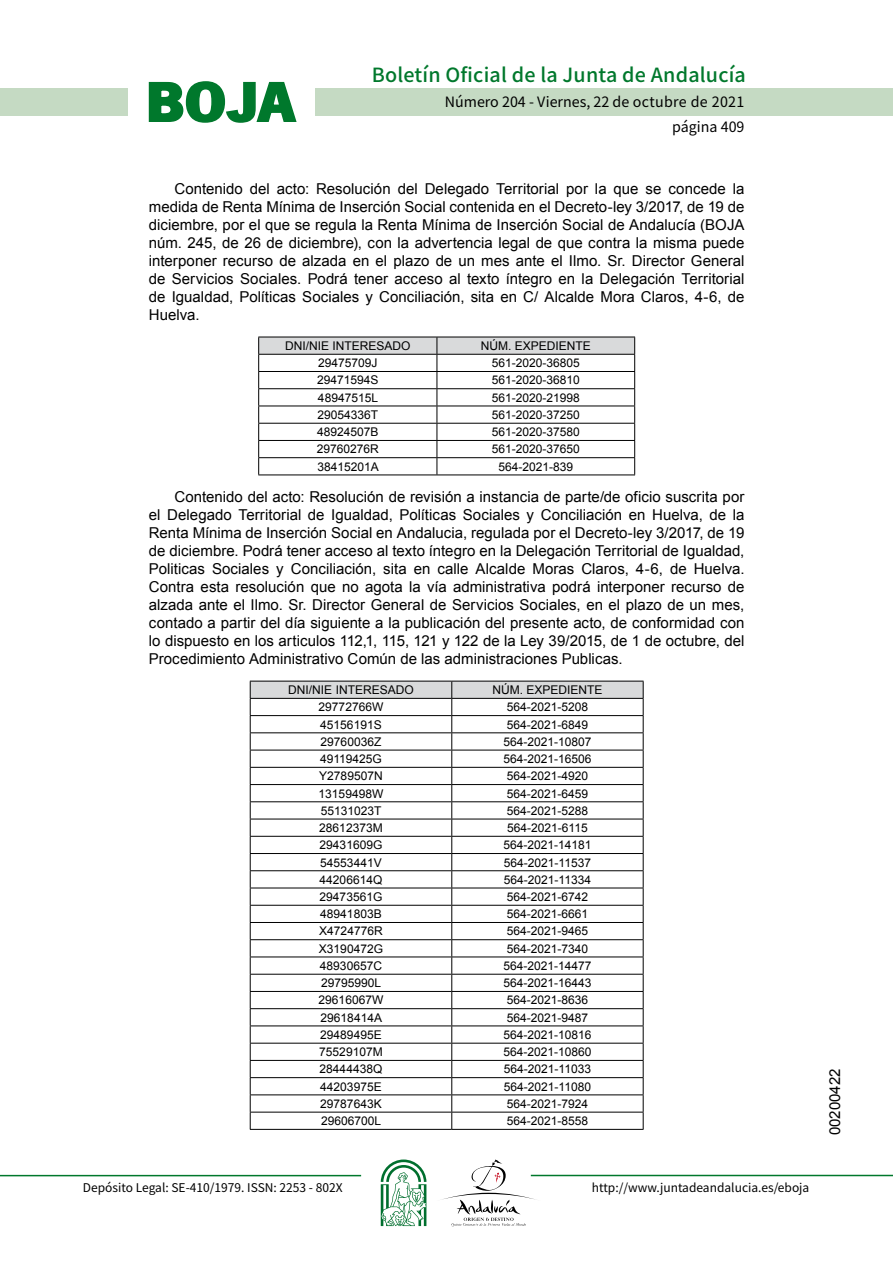
<style>
.page{position:relative;width:893px;height:1263px;background:#fff}
.page>*{position:absolute;margin:0;border:0;box-sizing:border-box;transform-origin:0 0}
.t1{font:700 57.75px "News Got T";color:#00782c;scale:1.14 1}
.t2{font:500 19.5px "Noto Sans HK";letter-spacing:.01em;color:#00782c}
.t3{font:15px/18px "Arial";color:#000;text-align:justify}
.t4{font:14.25px/24.5px "Noto Sans HK";color:#000;text-align:right}
.t5{font:12px "Arial";color:#000}
.t6{font:12px "Noto Sans HK";color:#000}
</style>
<div class="page">
<div style="left:315px;top:88px;width:577px;height:28px;background:#c5dac3"></div>
<div style="left:0;top:88px;width:128px;height:28px;background:#c5dac3"></div>
<hr style="left:0;top:1175px;width:361px;height:1px;background:#00782c">
<hr style="left:531px;top:1175px;width:361px;height:1px;background:#00782c">
<svg style="left:148px;top:81px;width:149px;height:42px"></svg>
<svg style="left:442px;top:1159px;width:100px;height:67px"></svg>
<svg style="left:381px;top:1160px;width:45px;height:66px"></svg>
<svg style="left:258px;top:337px;width:377px;height:138px"></svg>
<hr style="left:258px;top:475px;width:179px;height:1px;background:#000">
<hr style="left:437px;top:475px;width:198px;height:1px;background:#000">
<svg style="left:250px;top:681px;width:393px;height:448px"></svg>
<hr style="left:250px;top:1129px;width:202px;height:1px;background:#000">
<hr style="left:452px;top:1129px;width:191px;height:1px;background:#000">
<h1 class="t1" style="left:145px;top:68px;width:133px">BOJA</h1>
<h2 class="t2" style="left:372px;top:64px;width:375px">Boletín Oficial de la Junta de Andalucía</h2>
<p class="t4" style="left:445px;top:90px;width:301px">Número 204 - Viernes, 22 de octubre de 2021 página 409</p>
<p class="t3" style="left:149px;top:180px;width:597px;text-indent:26px">Contenido del acto: Resolución del Delegado Territorial por la que se concede la medida de Renta Mínima de Inserción Social contenida en el Decreto-ley 3/2017, de 19 de diciembre, por el que se regula la Renta Mínima de Inserción Social de Andalucía (BOJA núm. 245, de 26 de diciembre), con la advertencia legal de que contra la misma puede interponer recurso de alzada en el plazo de un mes ante el Ilmo. Sr. Director General de Servicios Sociales. Podrá tener acceso al texto íntegro en la Delegación Territorial de Igualdad, Políticas Sociales y Conciliación, sita en C/ Alcalde Mora Claros, 4-6, de Huelva.</p>
<p class="t5" style="left:285px;top:338px;width:127px">DNI/NIE INTERESADO</p>
<p class="t5" style="left:481px;top:338px;width:112px">NÚM. EXPEDIENTE</p>
<p class="t5" style="left:318px;top:355px;width:61px">29475709J</p>
<p class="t5" style="left:491px;top:355px;width:90px">561-2020-36805</p>
<p class="t5" style="left:317px;top:372px;width:63px">29471594S</p>
<p class="t5" style="left:491px;top:372px;width:90px">561-2020-36810</p>
<p class="t5" style="left:318px;top:390px;width:62px">48947515L</p>
<p class="t5" style="left:491px;top:390px;width:90px">561-2020-21998</p>
<p class="t5" style="left:317px;top:407px;width:62px">29054336T</p>
<p class="t5" style="left:491px;top:407px;width:90px">561-2020-37250</p>
<p class="t5" style="left:317px;top:424px;width:63px">48924507B</p>
<p class="t5" style="left:491px;top:424px;width:90px">561-2020-37580</p>
<p class="t5" style="left:317px;top:441px;width:64px">29760276R</p>
<p class="t5" style="left:491px;top:441px;width:90px">561-2020-37650</p>
<p class="t5" style="left:317px;top:459px;width:63px">38415201A</p>
<p class="t5" style="left:498px;top:459px;width:76px">564-2021-839</p>
<p class="t3" style="left:149px;top:488px;width:597px;text-indent:26px">Contenido del acto: Resolución de revisión a instancia de parte/de oficio suscrita por el Delegado Territorial de Igualdad, Políticas Sociales y Conciliación en Huelva, de la Renta Mínima de Inserción Social en Andalucia, regulada por el Decreto-ley 3/2017, de 19 de diciembre. Podrá tener acceso al texto íntegro en la Delegación Territorial de Igualdad, Politicas Sociales y Conciliación, sita en calle Alcalde Moras Claros, 4-6, de Huelva.<br>Contra esta resolución que no agota la vía administrativa podrá interponer recurso de alzada ante el Ilmo. Sr. Director General de Servicios Sociales, en el plazo de un mes, contado a partir del día siguiente a la publicación del presente acto, de conformidad con lo dispuesto en los articulos 112,1, 115, 121 y 122 de la Ley 39/2015, de 1 de octubre, del Procedimiento Administrativo Común de las administraciones Publicas.</p>
<p class="t5" style="left:288px;top:682px;width:127px">DNI/NIE INTERESADO</p>
<p class="t5" style="left:492px;top:682px;width:112px">NÚM. EXPEDIENTE</p>
<p class="t5" style="left:318px;top:699px;width:66px">29772766W</p>
<p class="t5" style="left:506px;top:699px;width:83px">564-2021-5208</p>
<p class="t5" style="left:320px;top:717px;width:63px">45156191S</p>
<p class="t5" style="left:506px;top:717px;width:83px">564-2021-6849</p>
<p class="t5" style="left:320px;top:734px;width:62px">29760036Z</p>
<p class="t5" style="left:503px;top:734px;width:90px">564-2021-10807</p>
<p class="t5" style="left:320px;top:751px;width:63px">49119425G</p>
<p class="t5" style="left:503px;top:751px;width:90px">564-2021-16506</p>
<p class="t5" style="left:319px;top:768px;width:65px">Y2789507N</p>
<p class="t5" style="left:506px;top:768px;width:83px">564-2021-4920</p>
<p class="t5" style="left:318px;top:785px;width:66px">13159498W</p>
<p class="t5" style="left:506px;top:785px;width:83px">564-2021-6459</p>
<p class="t5" style="left:321px;top:803px;width:62px">55131023T</p>
<p class="t5" style="left:506px;top:803px;width:83px">564-2021-5288</p>
<p class="t5" style="left:319px;top:820px;width:65px">28612373M</p>
<p class="t5" style="left:507px;top:820px;width:82px">564-2021-6115</p>
<p class="t5" style="left:319px;top:837px;width:64px">29431609G</p>
<p class="t5" style="left:503px;top:837px;width:90px">564-2021-14181</p>
<p class="t5" style="left:320px;top:854px;width:63px">54553441V</p>
<p class="t5" style="left:504px;top:854px;width:89px">564-2021-11537</p>
<p class="t5" style="left:319px;top:872px;width:64px">44206614Q</p>
<p class="t5" style="left:504px;top:872px;width:89px">564-2021-11334</p>
<p class="t5" style="left:319px;top:889px;width:64px">29473561G</p>
<p class="t5" style="left:506px;top:889px;width:83px">564-2021-6742</p>
<p class="t5" style="left:320px;top:906px;width:63px">48941803B</p>
<p class="t5" style="left:506px;top:906px;width:83px">564-2021-6661</p>
<p class="t5" style="left:319px;top:923px;width:65px">X4724776R</p>
<p class="t5" style="left:506px;top:923px;width:83px">564-2021-9465</p>
<p class="t5" style="left:319px;top:941px;width:66px">X3190472G</p>
<p class="t5" style="left:506px;top:941px;width:83px">564-2021-7340</p>
<p class="t5" style="left:320px;top:958px;width:64px">48930657C</p>
<p class="t5" style="left:503px;top:958px;width:90px">564-2021-14477</p>
<p class="t5" style="left:321px;top:975px;width:62px">29795990L</p>
<p class="t5" style="left:503px;top:975px;width:90px">564-2021-16443</p>
<p class="t5" style="left:318px;top:992px;width:66px">29616067W</p>
<p class="t5" style="left:506px;top:992px;width:83px">564-2021-8636</p>
<p class="t5" style="left:320px;top:1010px;width:63px">29618414A</p>
<p class="t5" style="left:506px;top:1010px;width:83px">564-2021-9487</p>
<p class="t5" style="left:320px;top:1027px;width:63px">29489495E</p>
<p class="t5" style="left:503px;top:1027px;width:90px">564-2021-10816</p>
<p class="t5" style="left:319px;top:1044px;width:65px">75529107M</p>
<p class="t5" style="left:503px;top:1044px;width:90px">564-2021-10860</p>
<p class="t5" style="left:319px;top:1061px;width:64px">28444438Q</p>
<p class="t5" style="left:504px;top:1061px;width:89px">564-2021-11033</p>
<p class="t5" style="left:320px;top:1079px;width:63px">44203975E</p>
<p class="t5" style="left:504px;top:1079px;width:89px">564-2021-11080</p>
<p class="t5" style="left:320px;top:1096px;width:63px">29787643K</p>
<p class="t5" style="left:506px;top:1096px;width:83px">564-2021-7924</p>
<p class="t5" style="left:321px;top:1113px;width:62px">29606700L</p>
<p class="t5" style="left:506px;top:1113px;width:83px">564-2021-8558</p>
<p class="t6" style="left:83px;top:1181px;width:261px">Depósito Legal: SE-410/1979. ISSN: 2253 - 802X</p>
<p class="t6" style="left:592px;top:1181px;width:219px">http://www.juntadeandalucia.es/eboja</p>
<p class="t3" style="left:826px;top:1135px;width:68px;rotate:-90deg">00200422</p>
</div>
